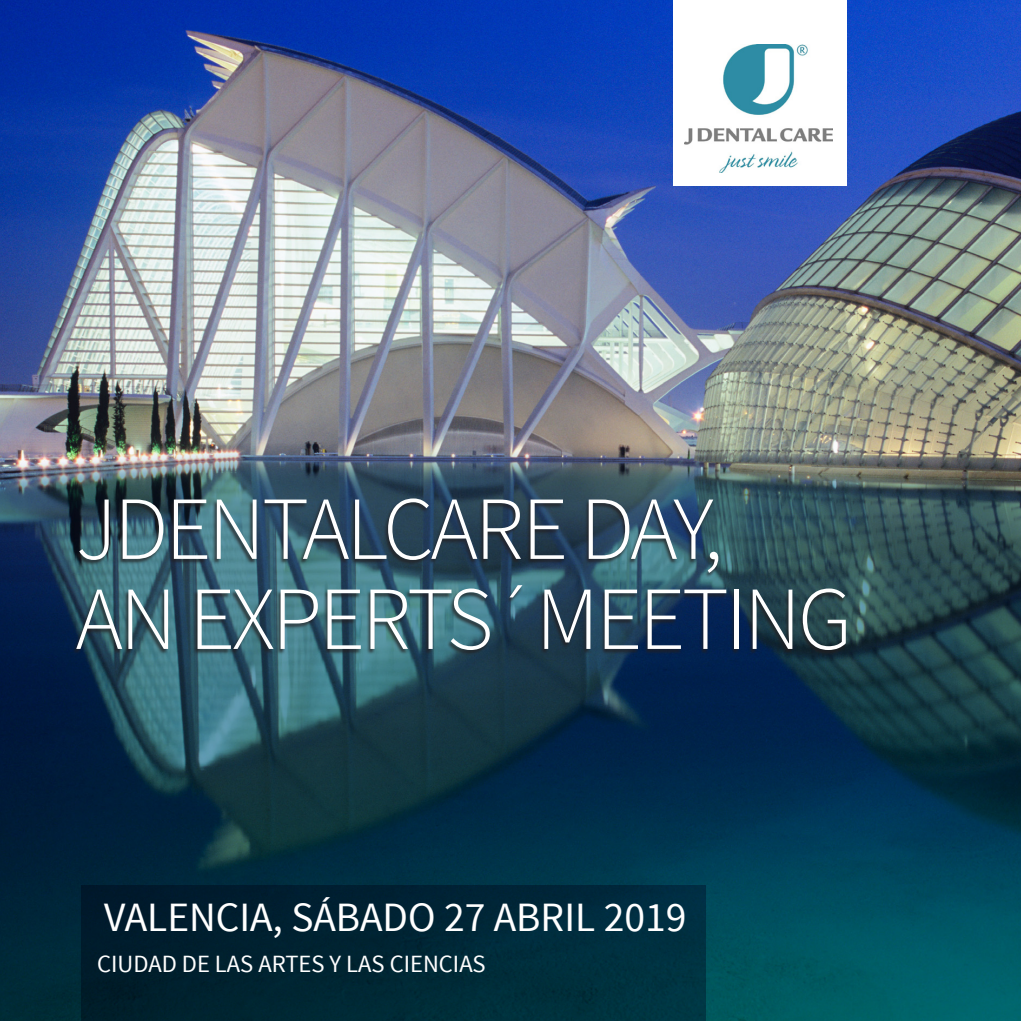
<style>
.page{position:relative;width:1021px;height:1021px;background:#fff}
.page>*{position:absolute;margin:0;border:0;box-sizing:border-box;transform-origin:0 0}
.t1{font:300 90px/90px "Source Sans Pro";letter-spacing:-.03em;color:#fff}
.t2{font:41.62px "Source Sans Pro";color:#fff}
.t3{font:24.75px "Source Sans Pro";color:#fff}
</style>
<div class="page">
<img style="left:0;top:0;width:1020px;height:1020px">
<div style="left:673px;top:0;width:173px;height:185px;background:#fff"></div>
<img style="left:684px;top:44px;width:148px;height:128px">
<div style="left:81px;top:885px;width:624px;height:135px;background:linear-gradient(to right,#001a29,#003342)"></div>
<div style="left:72px;top:498px;width:774px;height:158px;background:#231f20;opacity:.75"></div>
<p class="t1" style="left:76px;top:484px;width:777px">JDENTALCARE DAY,<br>AN EXPERTS´MEETING</p>
<p class="t2" style="left:104px;top:891px;width:584px">VALENCIA, SÁBADO 27 ABRIL 2019</p>
<p class="t3" style="left:97px;top:948px;width:390px">CIUDAD DE LAS ARTES Y LAS CIENCIAS</p>
</div>
